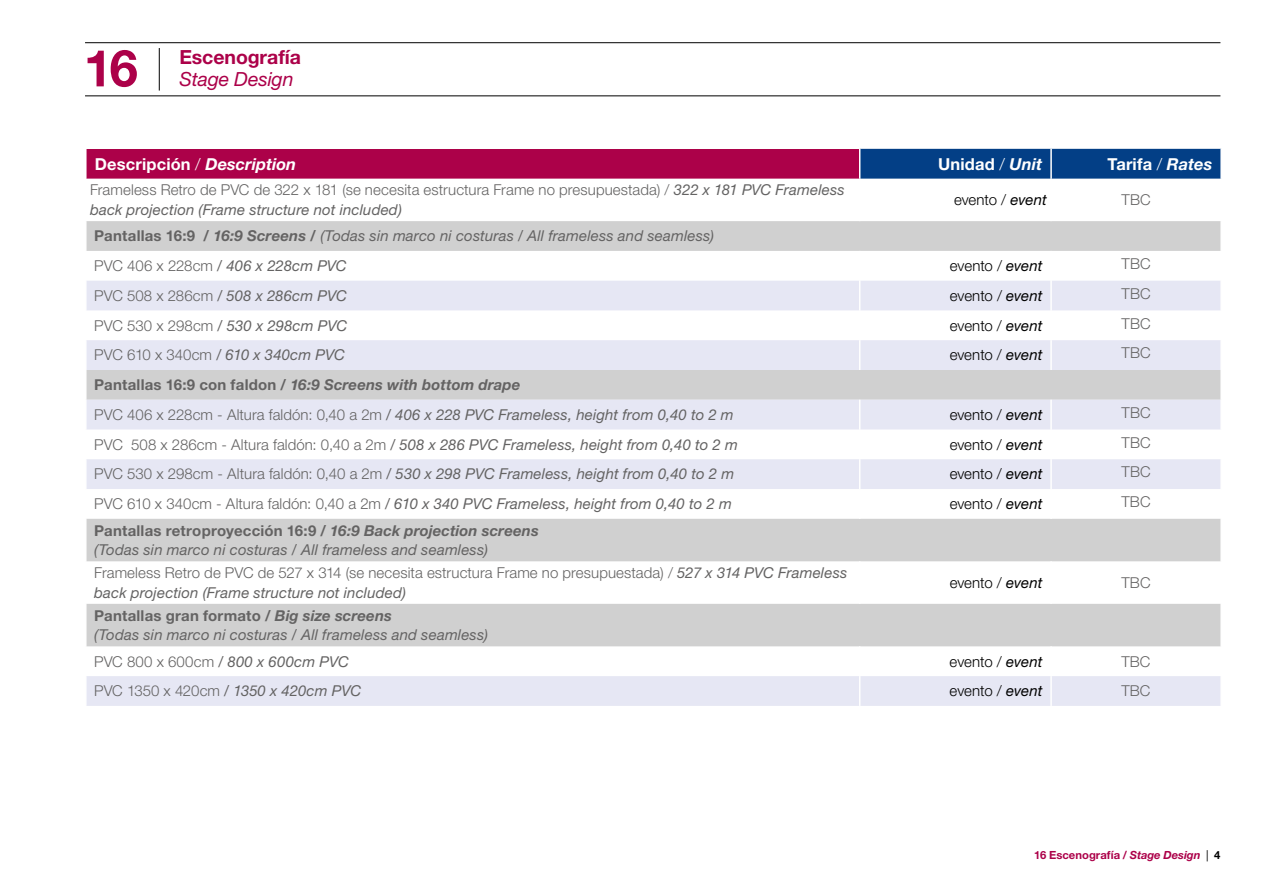
<style>
.page{position:relative;width:1263px;height:893px;background:#fff}
.page>*{position:absolute;margin:0;border:0;box-sizing:border-box;transform-origin:0 0}
.t1{font:700 51px "Helvetica Neue LT Std";color:#ac0149}
.t2{font:700 19.5px "Helvetica Neue LT Std";letter-spacing:-.005em;color:#ac0149}
.t3{font:italic 19.5px "Helvetica Neue LT Std";letter-spacing:-.005em;color:#ac0149}
.t4{font:700 16.5px "Helvetica Neue LT Std";letter-spacing:.01em;color:#fff}
.t5{font:italic 15px/29.7px "Helvetica Neue LT Std";letter-spacing:.01em;color:#646363}
.t6{font:300 15px/19.5px "Helvetica Neue LT Std";letter-spacing:.005em;color:#646363}
.t7{font:300 15px "Helvetica Neue LT Std";letter-spacing:-.005em;color:#000}
.t8{font:700 11.25px "Helvetica Neue LT Std";letter-spacing:.005em;color:#ac0149}
.s1{font-weight:300}
.s2{font-style:italic}
.s3{font-weight:400;font-style:italic}
.s4{font-weight:700;font-style:normal}
.s5{font-weight:700}
.s6{font-weight:300;font-style:normal}
.s7{font-weight:400;color:#000}
.s8{color:#000}
</style>
<div class="page">
<hr style="left:85px;top:96px;width:1135px;height:1px;background:#000">
<hr style="left:159px;top:48px;width:1px;height:43px;background:#000">
<hr style="left:85px;top:42px;width:1135px;height:1px;background:#000">
<div style="left:86px;top:149px;width:774px;height:30px;background:#ac0149"></div>
<div style="left:860px;top:149px;width:360px;height:30px;background:#033f86"></div>
<div style="left:87px;top:221px;width:1133px;height:30px;background:#d0d0d0"></div>
<svg style="left:87px;top:281px;width:1133px;height:425px"></svg>
<hr style="left:85px;top:149px;width:2px;height:30px;background:#fff">
<hr style="left:859px;top:149px;width:1px;height:30px;background:#fff">
<hr style="left:1050px;top:149px;width:2px;height:30px;background:#fff">
<svg style="left:859px;top:281px;width:1px;height:29px"></svg>
<hr style="left:1050px;top:281px;width:2px;height:29px;background:#fff">
<hr style="left:859px;top:310px;width:1px;height:30px;background:#fff">
<hr style="left:1050px;top:310px;width:2px;height:30px;background:#fff">
<hr style="left:859px;top:340px;width:1px;height:30px;background:#fff">
<hr style="left:1050px;top:340px;width:2px;height:30px;background:#fff">
<svg style="left:859px;top:400px;width:1px;height:29px"></svg>
<hr style="left:1050px;top:400px;width:2px;height:29px;background:#fff">
<hr style="left:859px;top:429px;width:1px;height:30px;background:#fff">
<hr style="left:1050px;top:429px;width:2px;height:30px;background:#fff">
<hr style="left:859px;top:459px;width:1px;height:30px;background:#fff">
<hr style="left:1050px;top:459px;width:2px;height:30px;background:#fff">
<hr style="left:859px;top:489px;width:1px;height:30px;background:#fff">
<hr style="left:1050px;top:489px;width:2px;height:30px;background:#fff">
<hr style="left:859px;top:561px;width:1px;height:43px;background:#fff">
<hr style="left:1050px;top:561px;width:2px;height:43px;background:#fff">
<hr style="left:859px;top:646px;width:1px;height:30px;background:#fff">
<hr style="left:1050px;top:646px;width:2px;height:30px;background:#fff">
<hr style="left:859px;top:676px;width:1px;height:30px;background:#fff">
<hr style="left:1050px;top:676px;width:2px;height:30px;background:#fff">
<h1 class="t1" style="left:84px;top:37px;width:56px">16</h1>
<h2 class="t2" style="left:179px;top:45px;width:123px">Escenografía</h2>
<h2 class="t3" style="left:179px;top:68px;width:116px">Stage Design</h2>
<p class="t4" style="left:95px;top:154px;width:203px">Descripción <span class="s1">/</span> <span class="s2">Description</span></p>
<p class="t4" style="left:938px;top:154px;width:106px">Unidad <span class="s1">/</span> <span class="s2">Unit</span></p>
<p class="t4" style="left:1107px;top:154px;width:106px">Tarifa <span class="s1">/</span> <span class="s2">Rates</span></p>
<p class="t6" style="left:90px;top:180px;width:756px">Frameless Retro de PVC de 322 x 181 (se necesita estructura Frame no presupuestada) / <span class="s3">322 x 181 PVC Frameless back projection (Frame structure not included)</span></p>
<p class="t7" style="left:954px;top:191px;width:94px">evento / <span class="s3">event</span></p>
<p class="t6" style="left:1122px;top:190px;width:31px">TBC</p>
<p class="t5" style="left:94px;top:221px;width:621px"><span class="s4">Pantallas 16:9 /</span> <span class="s5">16:9 Screens /</span> (Todas sin marco ni costuras / All frameless and seamless)<br><span class="s6">PVC 406 x 228cm</span> / 406 x 228cm PVC</p>
<p class="t7" style="left:950px;top:257px;width:94px">evento / <span class="s3">event</span></p>
<p class="t6" style="left:1122px;top:254px;width:31px">TBC</p>
<p class="t5" style="left:94px;top:280px;width:254px"><span class="s6">PVC 508 x 286cm</span> / 508 x 286cm PVC</p>
<p class="t7" style="left:950px;top:286px;width:94px">evento / <span class="s3">event</span></p>
<p class="t6" style="left:1121px;top:283px;width:31px">TBC</p>
<p class="t5" style="left:94px;top:310px;width:254px"><span class="s6">PVC 530 x 298cm</span> / 530 x 298cm PVC</p>
<p class="t7" style="left:950px;top:316px;width:94px">evento / <span class="s3">event</span></p>
<p class="t6" style="left:1121px;top:313px;width:31px">TBC</p>
<p class="t5" style="left:94px;top:340px;width:252px"><span class="s6">PVC 610 x 340cm</span> / 610 x 340cm PVC</p>
<p class="t7" style="left:950px;top:346px;width:94px">evento / <span class="s3">event</span></p>
<p class="t6" style="left:1121px;top:343px;width:31px">TBC</p>
<p class="t5" style="left:94px;top:370px;width:641px"><span class="s4">Pantallas 16:9 con faldon /</span> <span class="s5">16:9 Screens with bottom drape<br></span><span class="s6">PVC 406 x 228cm - Altura faldón: 0,40 a 2m</span> / 406 x 228 PVC Frameless, height from 0,40 to 2 m</p>
<p class="t7" style="left:950px;top:405px;width:94px">evento / <span class="s3">event</span></p>
<p class="t6" style="left:1121px;top:402px;width:31px">TBC</p>
<p class="t5" style="left:94px;top:429px;width:645px"><span class="s6">PVC 508 x 286cm - Altura faldón: 0,40 a 2m</span> / 508 x 286 PVC Frameless, height from 0,40 to 2 m</p>
<p class="t7" style="left:950px;top:435px;width:94px">evento / <span class="s3">event</span></p>
<p class="t6" style="left:1121px;top:432px;width:31px">TBC</p>
<p class="t5" style="left:94px;top:459px;width:641px"><span class="s6">PVC 530 x 298cm - Altura faldón: 0,40 a 2m</span> / 530 x 298 PVC Frameless, height from 0,40 to 2 m</p>
<p class="t7" style="left:950px;top:465px;width:94px">evento / <span class="s3">event</span></p>
<p class="t6" style="left:1121px;top:462px;width:31px">TBC</p>
<p class="t5" style="left:94px;top:489px;width:639px"><span class="s6">PVC 610 x 340cm - Altura faldón: 0,40 a 2m</span> / 610 x 340 PVC Frameless, height from 0,40 to 2 m</p>
<p class="t7" style="left:950px;top:495px;width:94px">evento / <span class="s3">event</span></p>
<p class="t6" style="left:1121px;top:492px;width:31px">TBC</p>
<p class="t5" style="left:94px;top:520px;width:446px;line-height:19.5px"><span class="s4">Pantallas retroproyección 16:9 /</span> <span class="s5">16:9 Back projection screens </span>(Todas sin marco ni costuras / All frameless and seamless)</p>
<p class="t6" style="left:94px;top:563px;width:755px">Frameless Retro de PVC de 527 x 314 (se necesita estructura Frame no presupuestada) / <span class="s3">527 x 314 PVC Frameless back projection (Frame structure not included)</span></p>
<p class="t7" style="left:950px;top:573px;width:94px">evento / <span class="s3">event</span></p>
<p class="t6" style="left:1121px;top:572px;width:31px">TBC</p>
<p class="t5" style="left:94px;top:605px;width:395px;line-height:19.5px"><span class="s4">Pantallas gran formato /</span> <span class="s5">Big size screens<br></span>(Todas sin marco ni costuras / All frameless and seamless)</p>
<p class="t5" style="left:94px;top:646px;width:256px"><span class="s6">PVC 800 x 600cm</span> / 800 x 600cm PVC</p>
<p class="t7" style="left:950px;top:652px;width:94px">evento / <span class="s3">event</span></p>
<p class="t6" style="left:1121px;top:651px;width:31px">TBC</p>
<p class="t5" style="left:94px;top:676px;width:268px"><span class="s6">PVC 1350 x 420cm</span> / 1350 x 420cm PVC</p>
<p class="t7" style="left:950px;top:682px;width:94px">evento / <span class="s3">event</span></p>
<p class="t6" style="left:1121px;top:681px;width:31px">TBC</p>
<p class="t8" style="left:1034px;top:847px;width:188px">16 Escenografía / <span class="s2">Stage Design</span> <span class="s7">|</span> <span class="s8">4</span></p>
</div>
